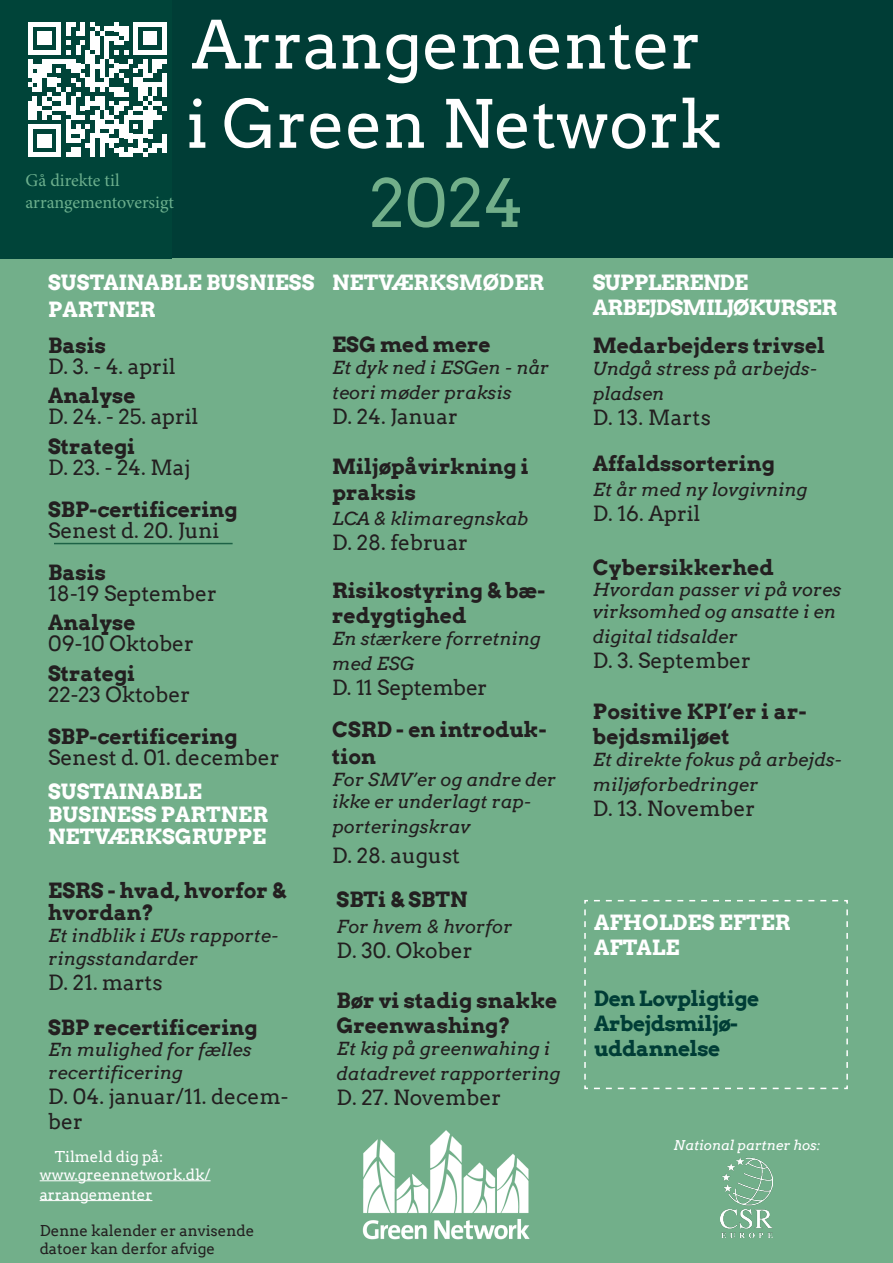
<style>
.page{position:relative;width:893px;height:1263px;background:#fff}
.page>*{position:absolute;margin:0;border:0;box-sizing:border-box;transform-origin:0 0}
.t1{font:66px "Arvo";color:#fff}
.t2{font:66px "Arvo";color:#72af8a}
.t3{font:700 21px/25.2px "Arvo";color:#231f20}
.t4{font:21px/25.2px "Arvo";color:#231f20}
.t5{font:700 21px/22.5px "Arvo";color:#fff}
.t6{font:700 21px "Arvo";letter-spacing:-.02em;color:#003d36}
.t7{font:700 21px "Arvo";letter-spacing:-.03em;color:#fff}
.t8{font:21px "Arvo";letter-spacing:-.02em;color:#231f20}
.t9{font:italic 18px/25.2px "Arvo";color:#231f20}
.t10{font:18px "Minion Pro";letter-spacing:-.005em;color:#6caf8d}
.t11{font:15px/19.8px "Arvo";color:#fff}
.t12{font:15px/18px "Arvo";color:#231f20}
.t13{font:italic 13.5px "Arvo";color:#fff}
</style>
<div class="page">
<div style="left:0;top:0;width:893px;height:259px;background:#003d36"></div>
<div style="left:0;top:259px;width:893px;height:1004px;background:#72af8a"></div>
<img style="left:362px;top:1130px;width:168px;height:110px">
<hr style="left:40px;top:1180px;width:171px;height:1px;background:#fff">
<hr style="left:40px;top:1200px;width:112px;height:1px;background:#fff">
<div style="left:0;top:0;width:171px;height:259px;background:#004439"></div>
<svg style="left:28px;top:22px;width:139px;height:135px"></svg>
<div style="left:162px;top:134px;width:5px;height:18px;background:#fff"></div>
<img style="left:721px;top:1157px;width:52px;height:80px">
<svg style="left:584px;top:900px;width:264px;height:190px"></svg>
<hr style="left:54px;top:543px;width:179px;height:1px;background:#1d6246">
<p class="t10" style="left:26px;top:168px;width:96px">Gå direkte til</p>
<p class="t10" style="left:26px;top:190px;width:150px">arrangementoversigt</p>
<p class="t1" style="left:192px;top:5px;width:511px">Arrangementer</p>
<p class="t1" style="left:186px;top:84px;width:536px">i Green Network</p>
<p class="t2" style="left:369px;top:164px;width:156px">2024</p>
<p class="t5" style="left:48px;top:269px;width:268px;line-height:27px">SUSTAINABLE BUSNIESS<br>PARTNER</p>
<p class="t3" style="left:48px;top:332px;width:60px">Basis</p>
<p class="t4" style="left:48px;top:354px;width:129px">D. 3. - 4. april</p>
<p class="t3" style="left:48px;top:383px;width:89px">Analyse</p>
<p class="t4" style="left:48px;top:404px;width:152px">D. 24. - 25. april</p>
<p class="t3" style="left:48px;top:433px;width:89px">Strategi</p>
<p class="t4" style="left:48px;top:455px;width:144px">D. 23. - 24. Maj</p>
<p class="t3" style="left:48px;top:496px;width:191px">SBP-certificering</p>
<p class="t4" style="left:48px;top:518px;width:173px">Senest d. 20. Juni</p>
<p class="t3" style="left:48px;top:559px;width:60px">Basis</p>
<p class="t4" style="left:48px;top:581px;width:170px">18-19 September</p>
<p class="t3" style="left:48px;top:610px;width:89px">Analyse</p>
<p class="t4" style="left:48px;top:631px;width:147px">09-10 Oktober</p>
<p class="t3" style="left:48px;top:660px;width:89px">Strategi</p>
<p class="t4" style="left:48px;top:682px;width:144px">22-23 Oktober</p>
<p class="t3" style="left:48px;top:723px;width:191px">SBP-certificering</p>
<p class="t4" style="left:48px;top:745px;width:233px">Senest d. 01. december</p>
<p class="t5" style="left:48px;top:780px;width:155px">SUSTAINABLE</p>
<p class="t5" style="left:48px;top:803px;width:221px">BUSINESS PARTNER<br>NETVÆRKSGRUPPE</p>
<p class="t3" style="left:48px;top:879px;width:239px;line-height:22.5px">ESRS - hvad, hvorfor &amp; hvordan?</p>
<p class="t9" style="left:48px;top:924px;width:232px;line-height:22.5px">Et indblik i EUs rapporte&shy;ringsstandarder</p>
<p class="t4" style="left:48px;top:969px;width:116px">D. 21. marts</p>
<p class="t3" style="left:48px;top:1014px;width:211px">SBP recertificering</p>
<p class="t9" style="left:48px;top:1037px;width:205px">En mulighed for fælles</p>
<p class="t9" style="left:48px;top:1059px;width:136px">recertificering</p>
<p class="t4" style="left:48px;top:1084px;width:242px">D. 04. januar/11. decem&shy;ber</p>
<p class="t11" style="left:55px;top:1147px;width:110px">Tilmeld dig på:</p>
<p class="t11" style="left:40px;top:1165px;width:172px">www.greennetwork.dk/ arrangementer</p>
<p class="t12" style="left:40px;top:1222px;width:216px">Denne kalender er anvisende datoer kan derfor afvige</p>
<p class="t5" style="left:332px;top:271px;width:214px">NETVÆRKSMØDER</p>
<p class="t3" style="left:332px;top:332px;width:160px">ESG med mere</p>
<p class="t9" style="left:332px;top:355px;width:219px">Et dyk ned i ESGen - når teori møder praksis</p>
<p class="t4" style="left:332px;top:404px;width:127px">D. 24. Januar</p>
<p class="t3" style="left:332px;top:454px;width:198px">Miljøpåvirkning i praksis</p>
<p class="t9" style="left:332px;top:505px;width:198px">LCA &amp; klimaregnskab</p>
<p class="t4" style="left:332px;top:530px;width:137px">D. 28. februar</p>
<p class="t3" style="left:332px;top:578px;width:215px">Risikostyring &amp; bæ&shy;redygtighed</p>
<p class="t9" style="left:332px;top:625px;width:210px">En stærkere forretning med ESG</p>
<p class="t8" style="left:332px;top:675px;width:157px">D. 11 September</p>
<p class="t3" style="left:332px;top:716px;width:216px;line-height:27px">CSRD - en introduk&shy;tion</p>
<p class="t9" style="left:332px;top:768px;width:225px;line-height:21.6px">For SMV’er og andre der ikke er underlagt rap-</p>
<p class="t9" style="left:332px;top:813px;width:140px">porteringskrav</p>
<p class="t4" style="left:332px;top:843px;width:129px">D. 28. august</p>
<p class="t3" style="left:337px;top:887px;width:132px">SBTi &amp; SBTN</p>
<p class="t9" style="left:337px;top:913px;width:177px">For hvem &amp; hvorfor</p>
<p class="t4" style="left:337px;top:938px;width:137px">D. 30. Okober</p>
<p class="t3" style="left:337px;top:988px;width:222px">Bør vi stadig snakke<br>Greenwashing?</p>
<p class="t9" style="left:337px;top:1035px;width:225px">Et kig på greenwahing i datadrevet rapportering</p>
<p class="t4" style="left:337px;top:1085px;width:166px">D. 27. November</p>
<p class="t7" style="left:593px;top:269px;width:157px">SUPPLERENDE</p>
<p class="t7" style="left:593px;top:295px;width:246px">ARBEJDSMILJØKURSER</p>
<p class="t3" style="left:593px;top:333px;width:234px">Medarbejders trivsel</p>
<p class="t9" style="left:593px;top:356px;width:226px">Undgå stress på arbejds&shy;pladsen</p>
<p class="t4" style="left:593px;top:405px;width:120px">D. 13. Marts</p>
<p class="t3" style="left:593px;top:450px;width:184px">Affaldssortering</p>
<p class="t9" style="left:593px;top:476px;width:216px">Et år med ny lovgivning</p>
<p class="t4" style="left:593px;top:501px;width:109px">D. 16. April</p>
<p class="t3" style="left:593px;top:554px;width:183px">Cybersikkerhed</p>
<p class="t9" style="left:593px;top:579px;width:250px;line-height:21.6px">Hvordan passer vi på vores virksomhed og ansatte i en</p>
<p class="t9" style="left:593px;top:624px;width:146px">digital tidsalder</p>
<p class="t4" style="left:593px;top:648px;width:160px">D. 3. September</p>
<p class="t3" style="left:593px;top:698px;width:215px">Positive KPI’er i ar&shy;bejdsmiljøet</p>
<p class="t9" style="left:593px;top:746px;width:251px">Et direkte fokus på arbejds&shy;miljøforbedringer</p>
<p class="t4" style="left:593px;top:796px;width:164px">D. 13. November</p>
<p class="t5" style="left:594px;top:911px;width:198px">AFHOLDES EFTER</p>
<p class="t5" style="left:594px;top:936px;width:87px">AFTALE</p>
<p class="t6" style="left:594px;top:985px;width:167px">Den Lovpligtige</p>
<p class="t6" style="left:594px;top:1010px;width:145px">Arbejdsmiljø-</p>
<p class="t6" style="left:594px;top:1035px;width:128px">uddannelse</p>
<p class="t13" style="left:674px;top:1136px;width:148px">National partner hos:</p>
</div>
